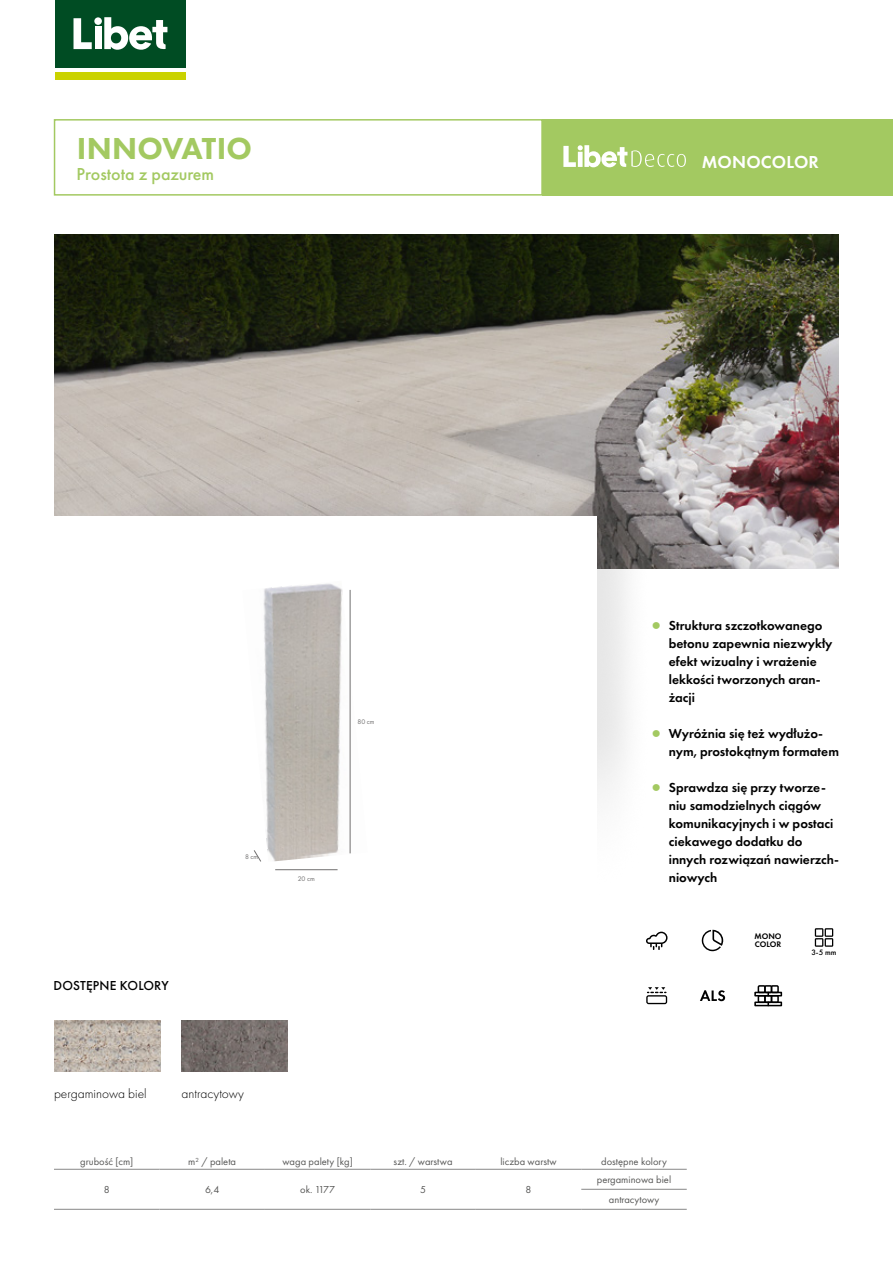
<style>
.page{position:relative;width:893px;height:1263px;background:#fff}
.page>*{position:absolute;margin:0;border:0;box-sizing:border-box;transform-origin:0 0}
.t1{font:800 31.5px "Futura PT";letter-spacing:.01em;color:#a3c961}
.t2{font:500 18px "Futura PT";color:#a3c961}
.t3{font:600 18px "Futura PT";letter-spacing:.01em;color:#fff}
.t4{font:600 13.5px/18px "Futura PT";color:#000}
.t5{font:300 13.5px "Futura PT";color:#000}
.t6{font:500 13.5px "Futura PT";letter-spacing:.01em;color:#000}
.t7{font:10.5px/20px "Futura PT";color:#575756;text-align:center}
.t8{font:8.4px/7.2px "Futura TOT Dem";color:#000}
.t9{font:500 8.1px "Futura PT";color:#000}
.t10{font:6.9px "Futura PT";color:#706f6f}
.s1{font-family:"Futura TOT";font-weight:300;color:#a3c961}
</style>
<div class="page">
<div style="left:542px;top:119px;width:351px;height:77px;background:#a3c961"></div>
<svg style="left:563px;top:145px;width:123px;height:22px"></svg>
<img style="left:54px;top:235px;width:785px;height:333px">
<div style="left:120px;top:478px;width:534px;height:441px;background:#000;opacity:.1"></div>
<div style="left:40px;top:517px;width:557px;height:411px;background:#fff"></div>
<div style="left:55px;top:0;width:131px;height:67px;background:#004c23"></div>
<svg style="left:74px;top:18px;width:18px;height:31px"></svg>
<div style="left:94px;top:17px;width:8px;height:8px;background:#fff;border-radius:50%"></div>
<div style="left:95px;top:27px;width:7px;height:22px;background:#fff"></div>
<svg style="left:104px;top:17px;width:63px;height:33px"></svg>
<div style="left:55px;top:72px;width:131px;height:8px;background:#cad200"></div>
<div style="left:54px;top:119px;width:489px;height:77px;border:2px solid #a3c961"></div>
<img style="left:253px;top:583px;width:98px;height:279px">
<hr style="left:275px;top:869px;width:63px;height:1px;background:#706f6f">
<svg style="left:254px;top:850px;width:7px;height:12px"></svg>
<hr style="left:350px;top:590px;width:1px;height:263px;background:#706f6f">
<svg style="left:701px;top:930px;width:22px;height:21px"></svg>
<svg style="left:815px;top:928px;width:18px;height:19px"></svg>
<svg style="left:646px;top:987px;width:21px;height:17px"></svg>
<svg style="left:700px;top:990px;width:25px;height:11px"></svg>
<div style="left:758px;top:995px;width:8px;height:8px;border:2px solid #000"></div>
<div style="left:764px;top:995px;width:8px;height:8px;border:2px solid #000"></div>
<div style="left:771px;top:995px;width:8px;height:8px;border:2px solid #000"></div>
<div style="left:754px;top:1001px;width:28px;height:5px;border:2px solid #000"></div>
<div style="left:754px;top:992px;width:28px;height:4px;border:2px solid #000"></div>
<div style="left:758px;top:985px;width:8px;height:8px;border:2px solid #000"></div>
<div style="left:764px;top:985px;width:8px;height:8px;border:2px solid #000"></div>
<div style="left:771px;top:985px;width:8px;height:8px;border:2px solid #000"></div>
<svg style="left:646px;top:932px;width:21px;height:17px"></svg>
<img style="left:182px;top:1020px;width:106px;height:51px">
<img style="left:54px;top:1020px;width:106px;height:51px">
<hr style="left:159px;top:1169px;width:106px;height:1px;background:#878787">
<hr style="left:265px;top:1169px;width:105px;height:1px;background:#878787">
<hr style="left:370px;top:1169px;width:106px;height:1px;background:#878787">
<hr style="left:476px;top:1169px;width:105px;height:1px;background:#878787">
<hr style="left:581px;top:1169px;width:106px;height:1px;background:#878787">
<hr style="left:581px;top:1189px;width:106px;height:1px;background:#878787">
<hr style="left:54px;top:1209px;width:105px;height:1px;background:#878787">
<hr style="left:159px;top:1209px;width:106px;height:1px;background:#878787">
<hr style="left:265px;top:1209px;width:105px;height:1px;background:#878787">
<hr style="left:370px;top:1209px;width:106px;height:1px;background:#878787">
<hr style="left:476px;top:1209px;width:105px;height:1px;background:#878787">
<hr style="left:581px;top:1209px;width:106px;height:1px;background:#878787">
<hr style="left:54px;top:1169px;width:105px;height:1px;background:#878787">
<h1 class="t1" style="left:77px;top:128px;width:177px">INNOVATIO</h1>
<h2 class="t2" style="left:77px;top:163px;width:139px">Prostota z pazurem</h2>
<p class="t10" style="left:357px;top:718px;width:19px">80 cm</p>
<p class="t6" style="left:54px;top:977px;width:117px">DOSTĘPNE KOLORY</p>
<p class="t10" style="left:245px;top:852px;width:15px">8 cm</p>
<p class="t5" style="left:54px;top:1086px;width:94px">pergaminowa biel</p>
<p class="t5" style="left:182px;top:1086px;width:64px">antracytowy</p>
<p class="t10" style="left:298px;top:875px;width:19px">20 cm</p>
<h2 class="t3" style="left:702px;top:150px;width:119px">MONOCOLOR</h2>
<p class="t4" style="left:669px;top:616px;width:165px;text-indent:-17px"><span class="s1">▯</span> Struktura szczotkowanego betonu zapewnia niezwykły efekt wizualny i wrażenie lekkości tworzonych aran&shy;żacji</p>
<p class="t4" style="left:669px;top:724px;width:172px;text-indent:-17px"><span class="s1">▯</span> Wyróżnia się też wydłużo&shy;nym, prostokątnym formatem</p>
<p class="t4" style="left:669px;top:778px;width:172px;text-indent:-17px"><span class="s1">▯</span> Sprawdza się przy tworze&shy;niu samodzielnych ciągów komunikacyjnych i w postaci ciekawego dodatku do innych rozwiązań nawierzch&shy;niowych</p>
<p class="t8" style="left:754px;top:933px;width:29px">MONO<br>COLOR</p>
<p class="t9" style="left:811px;top:948px;width:27px">3-5 mm</p>
<p class="t7" style="left:80px;top:1151px;width:55px">grubość [cm]</p>
<p class="t7" style="left:188px;top:1151px;width:49px">m<sup>2</sup> / paleta</p>
<p class="t7" style="left:282px;top:1151px;width:72px">waga palety [kg]</p>
<p class="t7" style="left:394px;top:1151px;width:60px">szt. / warstwa</p>
<p class="t7" style="left:500px;top:1151px;width:58px">liczba warstw</p>
<p class="t7" style="left:601px;top:1151px;width:67px">dostępne kolory</p>
<p class="t7" style="left:104px;top:1180px;width:7px">8</p>
<p class="t7" style="left:205px;top:1180px;width:16px">6,4</p>
<p class="t7" style="left:300px;top:1180px;width:36px">ok. 1177</p>
<p class="t7" style="left:420px;top:1180px;width:7px">5</p>
<p class="t7" style="left:526px;top:1180px;width:7px">8</p>
<p class="t7" style="left:597px;top:1170px;width:76px">pergaminowa biel antracytowy</p>
</div>
